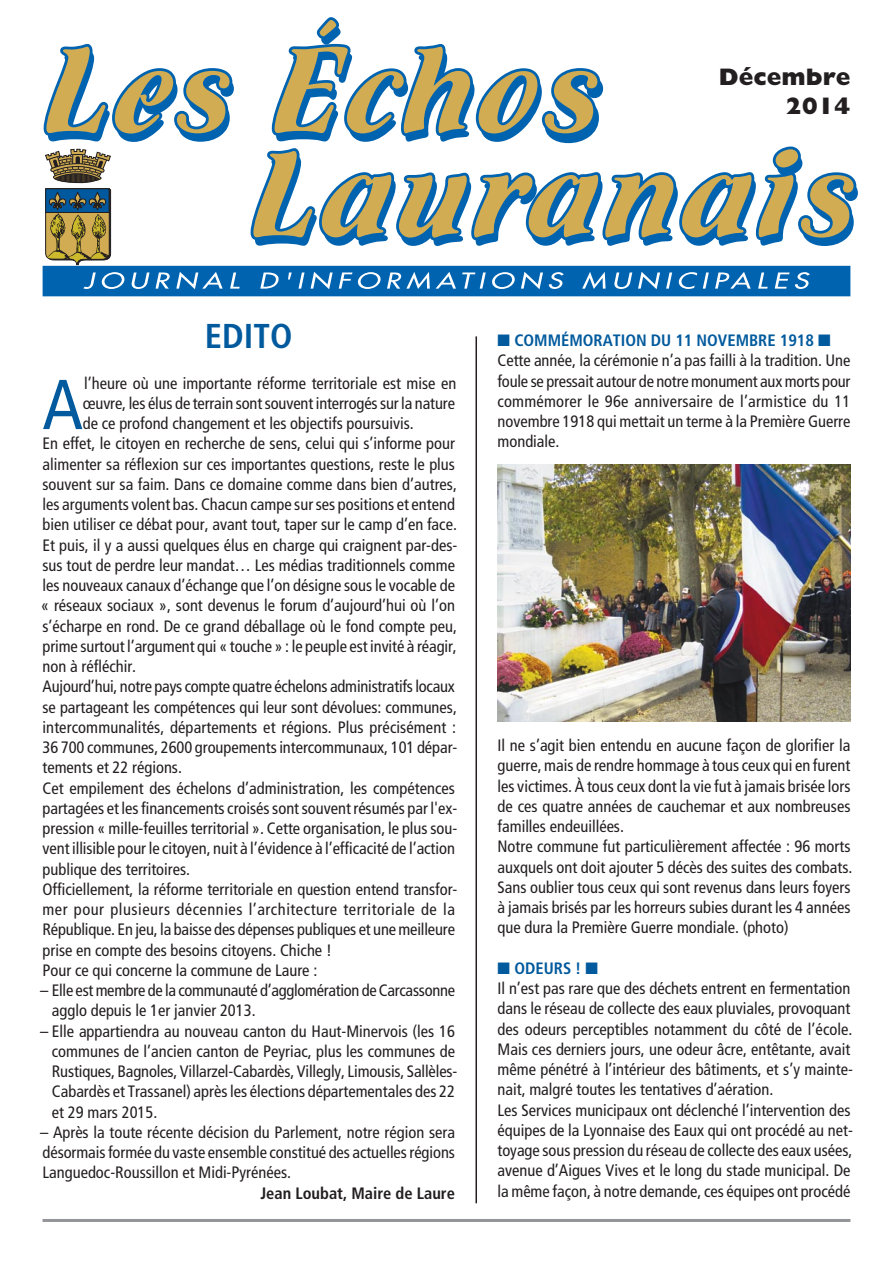
<style>
.page{position:relative;width:893px;height:1263px;background:#fff}
.page>*{position:absolute;margin:0;border:0;box-sizing:border-box;transform-origin:0 0}
.t1{font:condensed 70.5px "Frutiger LT Std";color:#005a9d}
.t2{font:700 condensed 34.5px "Frutiger LT Std";color:#005a9d}
.t3{font:800 24px/28.8px "Gill Sans MT Pro";color:#231f20;text-align:right}
.t4{font:condensed 16.5px/20.2px "Frutiger LT Std";color:#231f20}
.t5{font:condensed 16.5px "Frutiger LT Std";letter-spacing:.03em;color:#231f20}
.t6{font:700 condensed 16.5px "Frutiger LT Std";color:#231f20}
.s1{color:#005a9d}
.s2{font-weight:700;color:#005a9d}
</style>
<div class="page">
<svg style="left:43px;top:43px;width:191px;height:99px"></svg>
<svg style="left:250px;top:17px;width:608px;height:229px"></svg>
<div style="left:44px;top:267px;width:805px;height:28px;background:#0063b0"></div>
<div style="left:43px;top:266px;width:807px;height:30px;border:3px solid #0063b0"></div>
<svg style="left:83px;top:272px;width:42px;height:17px"></svg>
<svg style="left:131px;top:272px;width:19px;height:17px"></svg>
<svg style="left:156px;top:272px;width:14px;height:17px"></svg>
<svg style="left:176px;top:272px;width:47px;height:17px"></svg>
<svg style="left:230px;top:272px;width:10px;height:17px"></svg>
<svg style="left:260px;top:272px;width:19px;height:17px"></svg>
<svg style="left:288px;top:272px;width:4px;height:7px"></svg>
<svg style="left:298px;top:272px;width:7px;height:17px"></svg>
<svg style="left:311px;top:272px;width:22px;height:17px"></svg>
<svg style="left:339px;top:272px;width:42px;height:17px"></svg>
<svg style="left:387px;top:272px;width:43px;height:17px"></svg>
<svg style="left:436px;top:272px;width:20px;height:17px"></svg>
<svg style="left:462px;top:272px;width:81px;height:17px"></svg>
<svg style="left:549px;top:272px;width:15px;height:17px"></svg>
<svg style="left:582px;top:272px;width:24px;height:17px"></svg>
<svg style="left:614px;top:272px;width:18px;height:17px"></svg>
<svg style="left:638px;top:272px;width:22px;height:17px"></svg>
<svg style="left:666px;top:272px;width:6px;height:17px"></svg>
<svg style="left:678px;top:272px;width:19px;height:17px"></svg>
<svg style="left:703px;top:272px;width:6px;height:17px"></svg>
<svg style="left:715px;top:272px;width:36px;height:17px"></svg>
<svg style="left:758px;top:272px;width:10px;height:17px"></svg>
<svg style="left:775px;top:272px;width:35px;height:17px"></svg>
<img style="left:111px;top:211px;width:1px;height:43px">
<svg style="left:45px;top:149px;width:66px;height:117px"></svg>
<hr style="left:43px;top:1219px;width:807px;height:3px;background:#939598">
<hr style="left:475px;top:336px;width:2px;height:867px;background:#231f20">
<img style="left:497px;top:464px;width:353px;height:258px">
<h3 class="t3" style="left:719px;top:63px;width:133px">Décembre<br>2014</h3>
<h2 class="t2" style="left:205px;top:316px;width:89px">EDITO</h2>
<h1 class="t1" style="left:43px;top:376px;width:42px">A</h1>
<p class="t4" style="left:84px;top:374px;width:374px">l’heure où une importante réforme territoriale est mise en</p>
<p class="t4" style="left:83px;top:394px;width:374px">œuvre, les élus de terrain sont souvent interrogés sur la nature</p>
<p class="t4" style="left:83px;top:415px;width:332px">de ce profond changement et les objectifs poursuivis.</p>
<p class="t4" style="left:43px;top:435px;width:414px">En effet, le citoyen en recherche de sens, celui qui s’informe pour</p>
<p class="t4" style="left:43px;top:455px;width:414px">alimenter sa réflexion sur ces importantes questions, reste le plus</p>
<p class="t4" style="left:43px;top:475px;width:416px">souvent sur sa faim. Dans ce domaine comme dans bien d’autres,</p>
<p class="t4" style="left:43px;top:496px;width:414px">les arguments volent bas. Chacun campe sur ses positions et entend</p>
<p class="t4" style="left:43px;top:516px;width:416px">bien utiliser ce débat pour, avant tout, taper sur le camp d’en face.</p>
<p class="t4" style="left:43px;top:536px;width:416px">Et puis, il y a aussi quelques élus en charge qui craignent par-des-</p>
<p class="t4" style="left:43px;top:556px;width:414px">sus tout de perdre leur mandat… Les médias traditionnels comme</p>
<p class="t4" style="left:43px;top:577px;width:414px">les nouveaux canaux d’échange que l’on désigne sous le vocable de</p>
<p class="t4" style="left:41px;top:597px;width:416px">« réseaux sociaux », sont devenus le forum d’aujourd’hui où l’on</p>
<p class="t4" style="left:43px;top:617px;width:416px">s’écharpe en rond. De ce grand déballage où le fond compte peu,</p>
<p class="t4" style="left:43px;top:637px;width:416px">prime surtout l’argument qui « touche » : le peuple est invité à réagir,</p>
<p class="t4" style="left:43px;top:658px;width:95px">non à réfléchir.</p>
<p class="t4" style="left:43px;top:678px;width:414px">Aujourd’hui, notre pays compte quatre échelons administratifs locaux</p>
<p class="t4" style="left:43px;top:698px;width:416px">se partageant les compétences qui leur sont dévolues: communes,</p>
<p class="t4" style="left:43px;top:718px;width:415px">intercommunalités, départements et régions. Plus précisément :</p>
<p class="t4" style="left:43px;top:739px;width:416px">36 700 communes, 2600 groupements intercommunaux, 101 dépar-</p>
<p class="t4" style="left:43px;top:759px;width:141px">tements et 22 régions.</p>
<p class="t4" style="left:43px;top:779px;width:414px">Cet empilement des échelons d’administration, les compétences</p>
<p class="t4" style="left:43px;top:799px;width:416px">partagées et les financements croisés sont souvent résumés par l'ex-</p>
<p class="t4" style="left:43px;top:820px;width:416px">pression « mille-feuilles territorial ». Cette organisation, le plus sou-</p>
<p class="t4" style="left:43px;top:840px;width:414px">vent illisible pour le citoyen, nuit à l’évidence à l’efficacité de l’action</p>
<p class="t4" style="left:43px;top:860px;width:149px">publique des territoires.</p>
<p class="t4" style="left:43px;top:880px;width:416px">Officiellement, la réforme territoriale en question entend transfor-</p>
<p class="t5" style="left:43px;top:903px;width:414px">mer pour plusieurs décennies l’architecture territoriale de la</p>
<p class="t4" style="left:43px;top:921px;width:414px">République. En jeu, la baisse des dépenses publiques et une meilleure</p>
<p class="t4" style="left:43px;top:941px;width:291px">prise en compte des besoins citoyens. Chiche !</p>
<p class="t4" style="left:43px;top:961px;width:276px">Pour ce qui concerne la commune de Laure :</p>
<p class="t4" style="left:52px;top:982px;width:405px;text-indent:-12px">– Elle est membre de la communauté d’agglomération de Carcassonne agglo depuis le 1er janvier 2013.</p>
<p class="t4" style="left:52px;top:1022px;width:407px;text-indent:-12px">– Elle appartiendra au nouveau canton du Haut-Minervois (les 16 communes de l’ancien canton de Peyriac, plus les communes de Rustiques, Bagnoles, Villarzel-Cabardès, Villegly, Limousis, Sallèles-Cabardès et Trassanel) après les élections départementales des 22 et 29 mars 2015.</p>
<p class="t4" style="left:40px;top:1123px;width:416px;text-align:justify">– Après la toute récente décision du Parlement, notre région sera désormais formée du vaste ensemble constitué des actuelles régions Languedoc-Roussillon et Midi-Pyrénées.</p>
<p class="t6" style="left:260px;top:1183px;width:196px">Jean Loubat, Maire de Laure</p>
<p class="t4" style="left:497px;top:331px;width:354px"><span class="s1">■</span> <span class="s2">COMMÉMORATION DU 11 NOVEMBRE 1918</span> <span class="s1">■ </span>Cette année, la cérémonie n’a pas failli à la tradition. Une foule se pressait autour de notre monument aux morts pour commémorer le 96e anniversaire de l’armistice du 11 novembre 1918 qui mettait un terme à la Première Guerre mondiale.</p>
<p class="t4" style="left:497px;top:737px;width:356px">Il ne s’agit bien entendu en aucune façon de glorifier la guerre, mais de rendre hommage à tous ceux qui en furent les victimes. À tous ceux dont la vie fut à jamais brisée lors de ces quatre années de cauchemar et aux nombreuses familles endeuillées.<br>Notre commune fut particulièrement affectée : 96 morts auxquels ont doit ajouter 5 décès des suites des combats.<br>Sans oublier tous ceux qui sont revenus dans leurs foyers à jamais brisés par les horreurs subies durant les 4 années que dura la Première Guerre mondiale. (photo)</p>
<p class="t4" style="left:497px;top:959px;width:357px"><span class="s1">■</span> <span class="s2">ODEURS !</span> <span class="s1">■<br></span>Il n’est pas rare que des déchets entrent en fermentation dans le réseau de collecte des eaux pluviales, provoquant des odeurs perceptibles notamment du côté de l’école.<br>Mais ces derniers jours, une odeur âcre, entêtante, avait même pénétré à l’intérieur des bâtiments, et s’y mainte&shy;nait, malgré toutes les tentatives d’aération.<br>Les Services municipaux ont déclenché l’intervention des équipes de la Lyonnaise des Eaux qui ont procédé au net&shy;toyage sous pression du réseau de collecte des eaux usées, avenue d’Aigues Vives et le long du stade municipal. De la même façon, à notre demande, ces équipes ont procédé</p>
</div>
